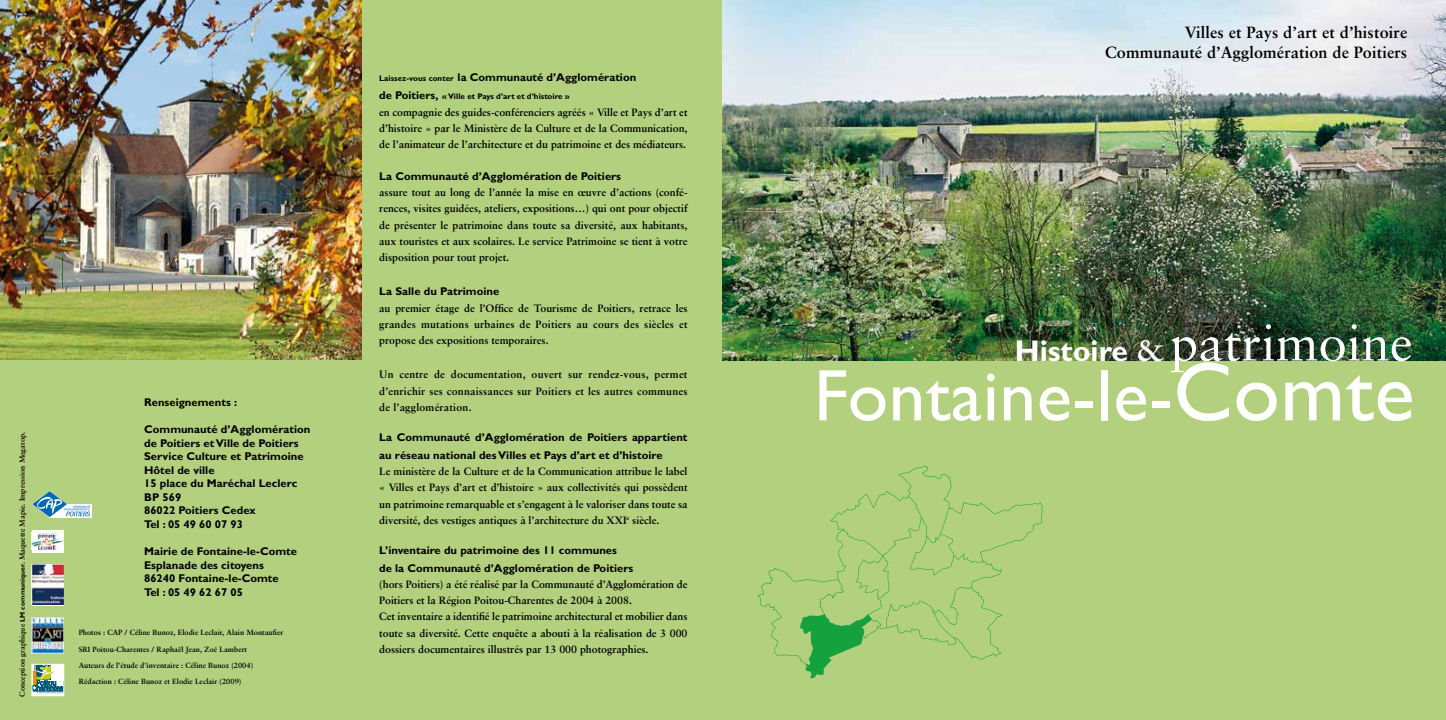
<style>
.page{position:relative;width:1446px;height:720px;background:#fff}
.page>*{position:absolute;margin:0;border:0;box-sizing:border-box;transform-origin:0 0}
.t1{font:73.25px "Gill Sans";letter-spacing:.01em;color:#fff}
.t2{font:51.25px "Sabon";color:#fff}
.t3{font:700 16.25px/19.5px "Sabon";letter-spacing:.01em;color:#000;text-align:right}
.t4{font:700 11.25px/13.5px "Gill Sans";letter-spacing:.005em;color:#000}
.t5{font:700 10.62px/16.2px "Sabon";color:#000;text-align:justify}
.t6{font:700 8.12px "Gill Sans";color:#000}
.t7{font:700 7.5px/16.2px "Sabon";letter-spacing:.005em;color:#000}
.s1{font-family:"Gill Sans";font-size:6.88px}
.s2{font-size:8.12px}
.s3{font-size:11.25px}
.s4{font-family:"Gill Sans";font-weight:700;font-size:30px}
.s5{font-weight:700;font-size:30px}
.s6{font-size:83.88px}
</style>
<div class="page">
<div style="left:0;top:0;width:1446px;height:719px;background:#b2d07d"></div>
<img style="left:723px;top:0;width:723px;height:360px">
<svg style="left:757px;top:465px;width:285px;height:213px"></svg>
<img style="left:0;top:0;width:361px;height:359px">
<img style="left:32px;top:617px;width:32px;height:35px">
<svg style="left:32px;top:604px;width:32px;height:1px"></svg>
<img style="left:32px;top:564px;width:32px;height:40px">
<svg style="left:32px;top:530px;width:32px;height:22px"></svg>
<img style="left:32px;top:532px;width:32px;height:17px">
<div style="left:50px;top:504px;width:42px;height:13px;background:#fff"></div>
<svg style="left:32px;top:491px;width:58px;height:26px"></svg>
<svg style="left:34px;top:666px;width:28px;height:27px"></svg>
<div style="left:32px;top:664px;width:32px;height:31px;border:1px solid #fff"></div>
<p class="t7" style="left:14px;top:696px;width:266px;rotate:-90deg">Conception graphique <span class="s1">LM communiquer.</span> Maquette Mapie. Impression Megatop.</p>
<p class="t4" style="left:144px;top:395px;width:94px">Renseignements :</p>
<p class="t4" style="left:144px;top:422px;width:168px">Communauté d’Agglomération de Poitiers et Ville de Poitiers<br>Service Culture et Patrimoine<br>Hôtel de ville<br>15 place du Maréchal Leclerc<br>BP 569<br>86022 Poitiers Cedex<br>Tel : 05 49 60 07 93</p>
<p class="t4" style="left:144px;top:544px;width:154px">Mairie de Fontaine-le-Comte<br>Esplanade des citoyens<br>86240 Fontaine-le-Comte<br>Tel : 05 49 62 67 05</p>
<p class="t7" style="left:79px;top:624px;width:206px">Photos : CAP / Céline Bunoz, Elodie Leclair, Alain Montaufier SRI Poitou-Charentes / Raphaël Jean, Zoé Lambert<br>Auteurs de l’étude d’inventaire : Céline Bunoz (2004)<br>Rédaction : Céline Bunoz et Elodie Leclair (2009)</p>
<p class="t4" style="left:379px;top:71px;width:259px"><span class="s2">Laissez-vous conter</span> la Communauté d’Agglomération</p>
<p class="t6" style="left:379px;top:92px;width:192px"><span class="s3">de Poitiers,</span> « Ville et Pays d’art et d’histoire »</p>
<p class="t5" style="left:379px;top:103px;width:310px">en compagnie des guides-conférenciers agréés « Ville et Pays d’art et d’histoire » par le Ministère de la Culture et de la Communication, de l’animateur de l’architecture et du patrimoine et des médiateurs.</p>
<p class="t4" style="left:379px;top:169px;width:243px">La Communauté d’Agglomération de Poitiers</p>
<p class="t5" style="left:379px;top:184px;width:310px">assure tout au long de l’année la mise en œuvre d’actions (confé&shy;rences, visites guidées, ateliers, expositions…) qui ont pour objectif de présenter le patrimoine dans toute sa diversité, aux habitants, aux touristes et aux scolaires. Le service Patrimoine se tient à votre disposition pour tout projet.</p>
<p class="t4" style="left:379px;top:284px;width:122px">La Salle du Patrimoine</p>
<p class="t5" style="left:379px;top:299px;width:310px">au premier étage de l’Office de Tourisme de Poitiers, retrace les grandes mutations urbaines de Poitiers au cours des siècles et propose des expositions temporaires.</p>
<p class="t5" style="left:379px;top:366px;width:310px">Un centre de documentation, ouvert sur rendez-vous, permet d’enrichir ses connaissances sur Poitiers et les autres communes de l’agglomération.</p>
<p class="t4" style="left:379px;top:427px;width:310px;line-height:18px">La Communauté d’Agglomération de Poitiers appartient au réseau national des Villes et Pays d’art et d’histoire</p>
<p class="t5" style="left:379px;top:462px;width:310px">Le ministère de la Culture et de la Communication attribue le label « Villes et Pays d’art et d’histoire » aux collectivités qui possèdent un patrimoine remarquable et s’engagent à le valoriser dans toute sa diversité, des vestiges antiques à l’architecture du XXI<sup>e</sup> siècle.</p>
<p class="t4" style="left:379px;top:540px;width:255px;line-height:18px">L’inventaire du patrimoine des 11 communes<br>de la Communauté d’Agglomération de Poitiers</p>
<p class="t5" style="left:379px;top:575px;width:310px;text-align:left">(hors Poitiers) a été réalisé par la Communauté d’Agglomération de Poitiers et la Région Poitou-Charentes de 2004 à 2008.<br>Cet inventaire a identifié le patrimoine architectural et mobilier dans toute sa diversité. Cette enquête a abouti à la réalisation de 3 000 dossiers documentaires illustrés par 13 000 photographies.</p>
<h3 class="t3" style="left:1105px;top:22px;width:304px">Villes et Pays d’art et d’histoire<br>Communauté d’Agglomération de Poitiers</h3>
<h2 class="t2" style="left:1014px;top:312px;width:400px"><span class="s4">Histoire</span> <span class="s5">&amp;</span> patrimoine</h2>
<h1 class="t1" style="left:814px;top:352px;width:602px">Fontaine-le-<span class="s6">Comte</span></h1>
</div>
